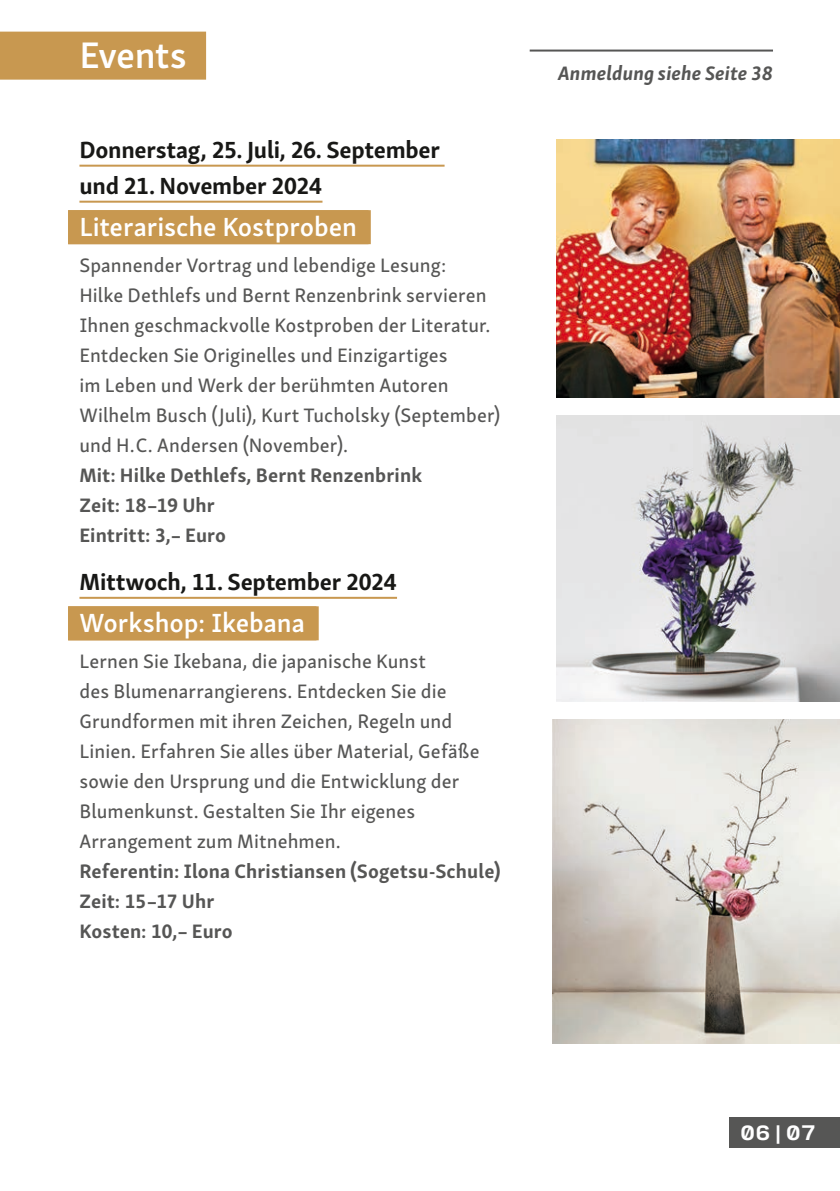
<style>
.page{position:relative;width:840px;height:1191px;background:#fff}
.page>*{position:absolute;margin:0;border:0;box-sizing:border-box;transform-origin:0 0}
.t1{font:600 38px "Skolar Sans PE";letter-spacing:-.02em;color:#fff}
.t2{font:600 27px "Skolar Sans PE";color:#fff}
.t3{font:700 24px/36px "Skolar Sans PE";letter-spacing:-.01em;color:#181816}
.t4{font:20px/30px "Skolar Sans PE Me";letter-spacing:.005em;color:#565655}
.t5{font:700 20px/30px "Skolar Sans PE";letter-spacing:.005em;color:#565655}
.t6{font:italic 700 20px "Skolar Sans PE";letter-spacing:.005em;color:#565655}
.t7{font:700 20px "Input Sans";color:#fff}
</style>
<div class="page">
<hr style="left:529px;top:50px;width:243px;height:2px;background:#565655">
<div style="left:729px;top:1117px;width:110px;height:30px;background:#565655"></div>
<img style="left:556px;top:139px;width:283px;height:259px">
<img style="left:556px;top:416px;width:283px;height:285px">
<img style="left:552px;top:719px;width:287px;height:324px">
<div style="left:0;top:32px;width:206px;height:48px;background:#c89850"></div>
<hr style="left:79px;top:165px;width:365px;height:2px;background:#c89850">
<hr style="left:79px;top:201px;width:243px;height:2px;background:#c89850">
<div style="left:68px;top:210px;width:302px;height:34px;background:#c89850"></div>
<hr style="left:79px;top:597px;width:318px;height:2px;background:#c89850">
<div style="left:68px;top:606px;width:250px;height:34px;background:#c89850"></div>
<h1 class="t1" style="left:79px;top:25px;width:109px">Events</h1>
<p class="t3" style="left:79px;top:129px;width:362px">Donnerstag, 25. Juli, 26. September und 21. November 2024</p>
<h2 class="t2" style="left:79px;top:205px;width:279px">Literarische Kostproben</h2>
<p class="t4" style="left:79px;top:248px;width:422px">Spannender Vortrag und lebendige Lesung:<br>Hilke Dethlefs und Bernt Renzenbrink servieren Ihnen geschmackvolle Kostproben der Literatur.<br>Entdecken Sie Originelles und Einzigartiges<br>im Leben und Werk der berühmten Autoren Wilhelm Busch (Juli), Kurt Tucholsky (September) und H.C. Andersen (November).</p>
<p class="t5" style="left:79px;top:458px;width:344px">Mit: Hilke Dethlefs, Bernt Renzenbrink<br>Zeit: 18–19 Uhr<br>Eintritt: 3,– Euro</p>
<p class="t3" style="left:79px;top:561px;width:319px">Mittwoch, 11. September 2024</p>
<h2 class="t2" style="left:79px;top:601px;width:227px">Workshop: Ikebana</h2>
<p class="t4" style="left:79px;top:644px;width:401px">Lernen Sie Ikebana, die japanische Kunst<br>des Blumenarrangierens. Entdecken Sie die Grundformen mit ihren Zeichen, Regeln und Linien. Erfahren Sie alles über Material, Gefäße sowie den Ursprung und die Entwicklung der Blumenkunst. Gestalten Sie Ihr eigenes Arrangement zum Mitnehmen.</p>
<p class="t5" style="left:79px;top:854px;width:422px">Referentin: Ilona Christiansen (Sogetsu-Schule)<br>Zeit: 15–17 Uhr<br>Kosten: 10,– Euro</p>
<p class="t6" style="left:557px;top:57px;width:216px">Anmeldung siehe Seite 38</p>
<p class="t7" style="left:739px;top:1114px;width:78px">06 | 07</p>
</div>
